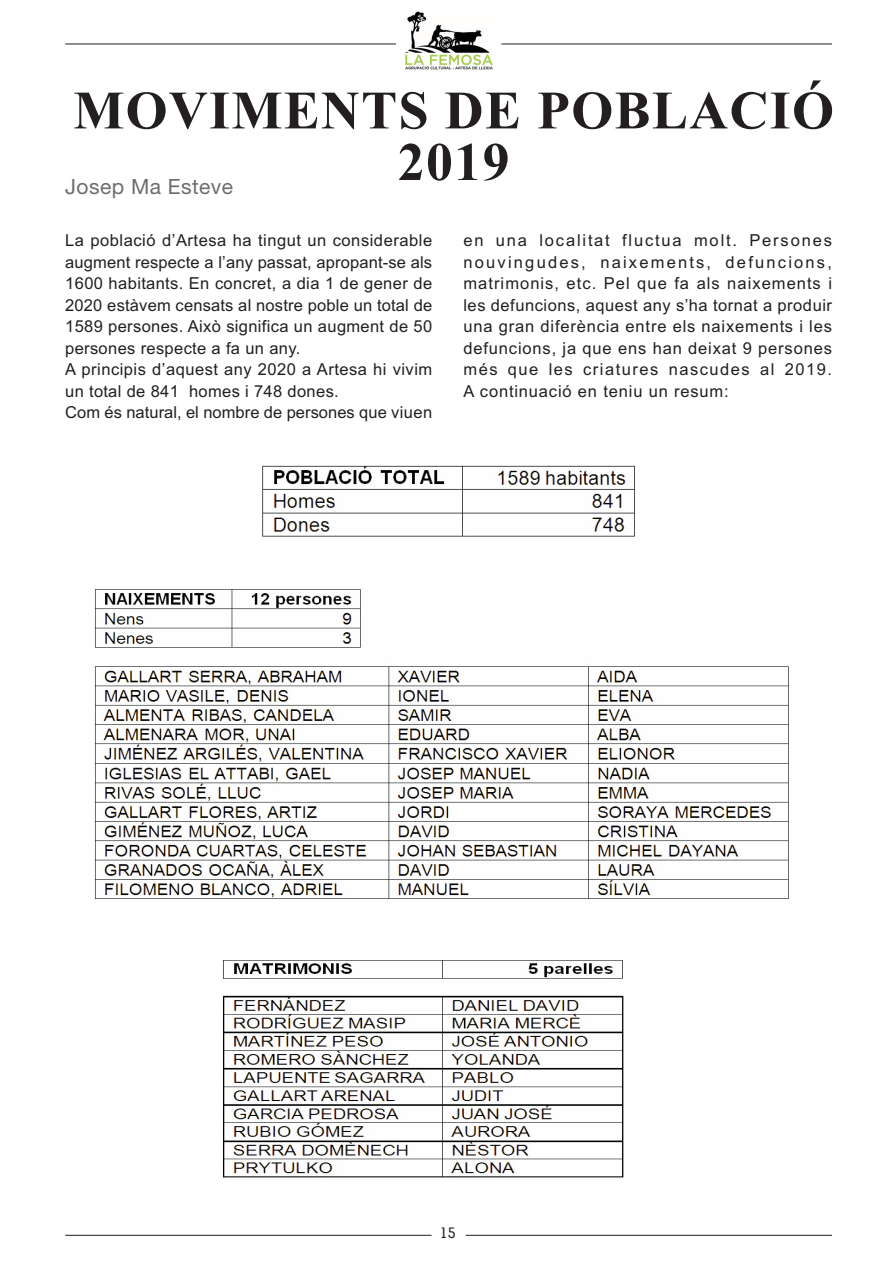
<style>
.page{position:relative;width:894px;height:1262px;background:#fff}
.page>*{position:absolute;margin:0;border:0;box-sizing:border-box;transform-origin:0 0}
.t1{font:54px/51.6px "Times New Roman Bd MS";letter-spacing:.025em;color:#231f20;text-align:center}
.t2{font:21px "Helvetica Neue";letter-spacing:.02em;color:#6c6d70}
.t3{font:16.5px/21.5px "Arial MS";letter-spacing:.02em;color:#231f20}
.t4{font:500 15px "Geometric Slab 703 BT";color:#231f20}
</style>
<div class="page">
<hr style="left:65px;top:44px;width:330px;height:1px;background:#231f20">
<hr style="left:501px;top:44px;width:330px;height:1px;background:#231f20">
<hr style="left:65px;top:1235px;width:366px;height:1px;background:#231f20">
<hr style="left:465px;top:1235px;width:366px;height:1px;background:#231f20">
<img style="left:405px;top:11px;width:88px;height:59px">
<img style="left:95px;top:589px;width:694px;height:310px">
<img style="left:262px;top:465px;width:373px;height:72px">
<img style="left:223px;top:960px;width:401px;height:218px">
<h1 class="t1" style="left:73px;top:91px;width:761px">MOVIMENTS DE POBLACIÓ<br>2019</h1>
<p class="t2" style="left:65px;top:179px;width:169px">Josep Ma Esteve</p>
<p class="t3" style="left:65px;top:232px;width:368px">La població d’Artesa ha tingut un considerable augment respecte a l’any passat, apropant-se als 1600 habitants. En concret, a dia 1 de gener de 2020 estàvem censats al nostre poble un total de 1589 persones. Això significa un augment de 50 persones respecte a fa un any.<br>A principis d’aquest any 2020 a Artesa hi vivim un total de 841 homes i 748 dones.<br>Com és natural, el nombre de persones que viuen</p>
<p class="t3" style="left:463px;top:232px;width:370px;text-align:justify">en una localitat fluctua molt. Persones nouvingudes, naixements, defuncions, matrimonis, etc. Pel que fa als naixements i les defuncions, aquest any s’ha tornat a produir una gran diferència entre els naixements i les defuncions, ja que ens han deixat 9 persones més que les criatures nascudes al 2019.<br>A continuació en teniu un resum:</p>
<p class="t4" style="left:439px;top:1227px;width:17px">15</p>
</div>
